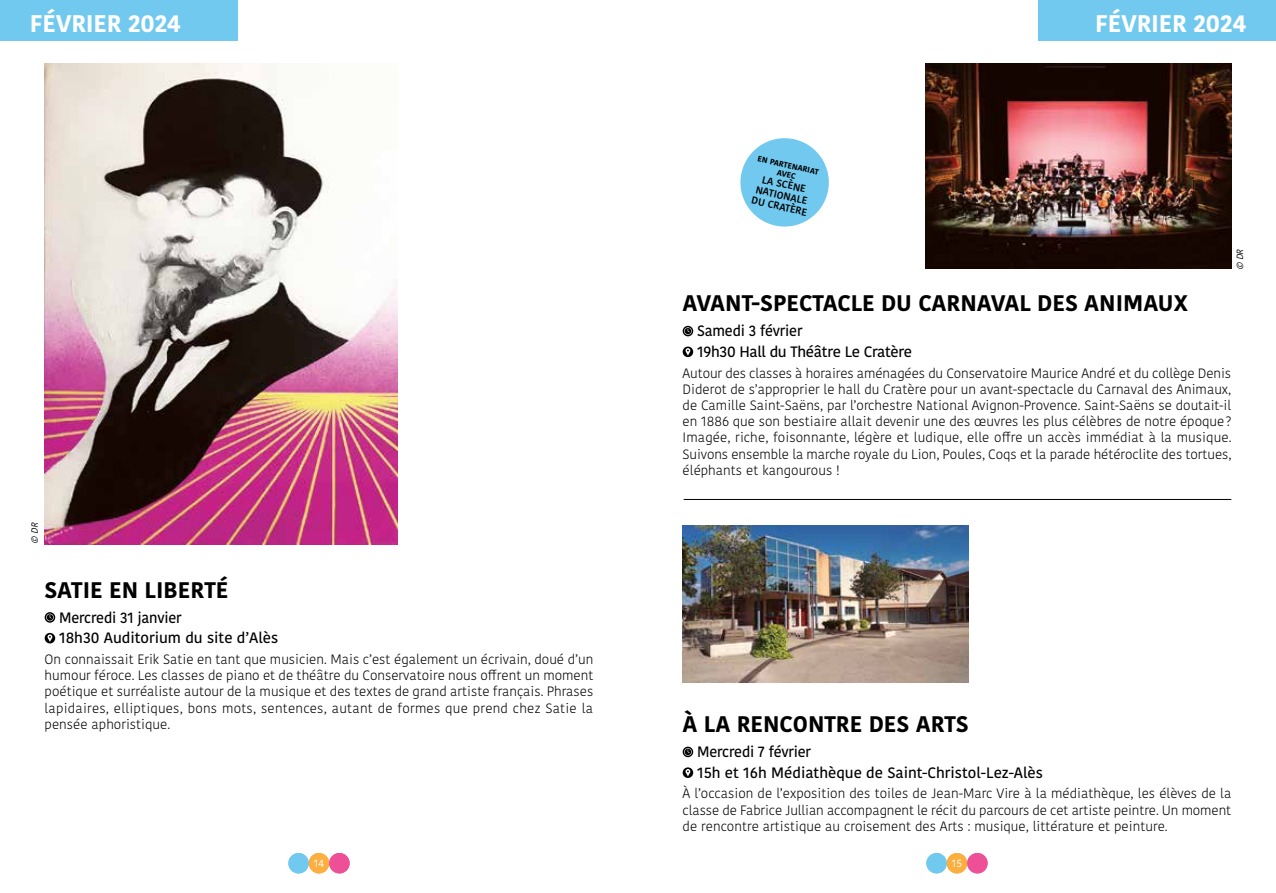
<style>
.page{position:relative;width:1276px;height:893px;background:#fff}
.page>*{position:absolute;margin:0;border:0;box-sizing:border-box;transform-origin:0 0}
.t1{font:700 24px "Kohinoor Bangla";letter-spacing:-.01em;color:#fff}
.t2{font:700 22.5px "Kohinoor Bangla";color:#000}
.t3{font:500 15px/20.7px "Kohinoor Bangla";letter-spacing:-.01em;color:#000;scale:.96 1}
.t4{font:300 13.5px/16.2px "Kohinoor Bangla";color:#000;text-align:justify}
.t5{font:10.5px "Kohinoor Bangla";color:#fff}
.t6{font:600 10.2px/11.2px "Kohinoor Bangla";color:#000;text-align:center}
.t7{font:italic 9px "Kohinoor Bangla";color:#000}
.t8{font:700 7.95px/9px "Kohinoor Bangla";color:#000;text-align:center}
</style>
<div class="page">
<div style="left:1038px;top:0;width:238px;height:40px;background:#71c9ef"></div>
<div style="left:0;top:0;width:238px;height:40px;background:#71c9ef"></div>
<svg style="left:682px;top:326px;width:11px;height:10px"></svg>
<svg style="left:684px;top:327px;width:8px;height:8px"></svg>
<svg style="left:682px;top:347px;width:11px;height:10px"></svg>
<svg style="left:685px;top:348px;width:5px;height:8px"></svg>
<svg style="left:682px;top:747px;width:11px;height:10px"></svg>
<svg style="left:684px;top:748px;width:8px;height:8px"></svg>
<svg style="left:682px;top:767px;width:11px;height:11px"></svg>
<svg style="left:685px;top:769px;width:5px;height:7px"></svg>
<img style="left:925px;top:64px;width:306px;height:205px">
<hr style="left:683px;top:499px;width:548px;height:1px;background:#000">
<img style="left:682px;top:526px;width:286px;height:156px">
<svg style="left:740px;top:138px;width:89px;height:89px"></svg>
<svg style="left:45px;top:612px;width:10px;height:11px"></svg>
<svg style="left:46px;top:614px;width:8px;height:7px"></svg>
<svg style="left:45px;top:633px;width:10px;height:10px"></svg>
<svg style="left:48px;top:634px;width:4px;height:8px"></svg>
<img style="left:45px;top:64px;width:352px;height:480px">
<div style="left:288px;top:853px;width:21px;height:20px;background:#71c9ef;border-radius:50%"></div>
<div style="left:309px;top:853px;width:20px;height:20px;background:#fcae3f;border-radius:50%"></div>
<div style="left:329px;top:853px;width:21px;height:20px;background:#ee5098;border-radius:50%"></div>
<div style="left:926px;top:853px;width:20px;height:20px;background:#71c9ef;border-radius:50%"></div>
<div style="left:946px;top:853px;width:21px;height:20px;background:#fcae3f;border-radius:50%"></div>
<div style="left:967px;top:853px;width:20px;height:20px;background:#ee5098;border-radius:50%"></div>
<h1 class="t1" style="left:30px;top:2px;width:153px">FÉVRIER 2024</h1>
<h1 class="t1" style="left:1095px;top:2px;width:153px">FÉVRIER 2024</h1>
<p class="t8" style="left:759px;top:154px;width:64px;rotate:12deg">EN PARTENARIAT<br>AVEC</p>
<p class="t6" style="left:758px;top:172px;width:58px;rotate:13deg">LA SCÈNE<br>NATIONALE<br>DU CRATÈRE</p>
<p class="t7" style="left:1233px;top:270px;width:25px;rotate:-90deg">© DR</p>
<p class="t7" style="left:28px;top:544px;width:25px;rotate:-90deg">© DR</p>
<h2 class="t2" style="left:45px;top:570px;width:185px">SATIE EN LIBERTÉ</h2>
<p class="t3" style="left:59px;top:607px;width:230px">Mercredi 31 janvier<br>18h30 Auditorium du site d’Alès</p>
<p class="t4" style="left:45px;top:651px;width:550px">On connaissait Erik Satie en tant que musicien. Mais c’est également un écrivain, doué d’un humour féroce. Les classes de piano et de théâtre du Conservatoire nous offrent un moment poétique et surréaliste autour de la musique et des textes de grand artiste français. Phrases lapidaires, elliptiques, bons mots, sentences, autant de formes que prend chez Satie la pensée aphoristique.</p>
<h2 class="t2" style="left:682px;top:284px;width:507px">AVANT-SPECTACLE DU CARNAVAL DES ANIMAUX</h2>
<p class="t3" style="left:697px;top:320px;width:226px">Samedi 3 février<br>19h30 Hall du Théâtre Le Cratère</p>
<p class="t4" style="left:682px;top:365px;width:550px">Autour des classes à horaires aménagées du Conservatoire Maurice André et du collège Denis Diderot de s’approprier le hall du Cratère pour un avant-spectacle du Carnaval des Animaux, de Camille Saint-Saëns, par l’orchestre National Avignon-Provence. Saint-Saëns se doutait-il en 1886 que son bestiaire allait devenir une des œuvres les plus célèbres de notre époque?<br>Imagée, riche, foisonnante, légère et ludique, elle offre un accès immédiat à la musique.<br>Suivons ensemble la marche royale du Lion, Poules, Coqs et la parade hétéroclite des tortues, éléphants et kangourous !</p>
<h2 class="t2" style="left:682px;top:704px;width:287px">À LA RENCONTRE DES ARTS</h2>
<p class="t3" style="left:697px;top:741px;width:362px">Mercredi 7 février<br>15h et 16h Médiathèque de Saint-Christol-Lez-Alès</p>
<p class="t4" style="left:682px;top:785px;width:550px">À l’occasion de l’exposition des toiles de Jean-Marc Vire à la médiathèque, les élèves de la classe de Fabrice Jullian accompagnent le récit du parcours de cet artiste peintre. Un moment de rencontre artistique au croisement des Arts : musique, littérature et peinture.</p>
<p class="t5" style="left:314px;top:855px;width:12px">14</p>
<p class="t5" style="left:952px;top:855px;width:12px">15</p>
<p class="t5" style="left:318px;top:855px;width:7px">6</p>
<p class="t5" style="left:957px;top:855px;width:6px">7</p>
</div>
